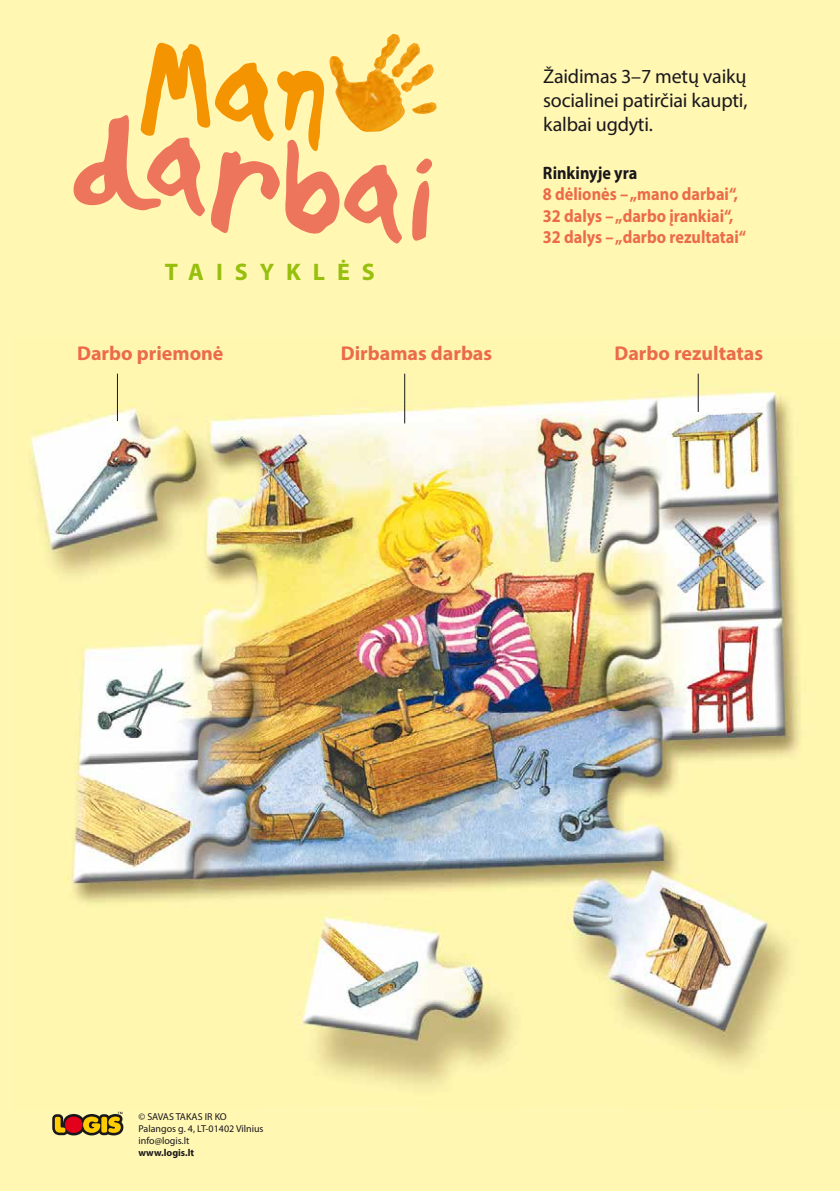
<style>
.page{position:relative;width:840px;height:1191px;background:#fff}
.page>*{position:absolute;margin:0;border:0;box-sizing:border-box;transform-origin:0 0}
.t1{font:700 24px "Myriad Pro";letter-spacing:.5em;color:#97bf0d}
.t2{font:20px/24px "Myriad Pro";letter-spacing:-.01em;color:#1a171c;text-align:justify}
.t3{font:700 20px "Myriad Pro";color:#eb6b4a}
.t4{font:700 18px/21.6px "Myriad Pro";color:#eb6b4a;scale:.9 1}
.t5{font:700 18px "Myriad Pro";color:#1a171c;scale:.9 1}
.t6{font:10px/12px "Myriad Pro";color:#1a171c}
.t7{font:700 10px "Myriad Pro";color:#1a171c}
</style>
<div class="page">
<div style="left:0;top:0;width:839px;height:1191px;background:#fff7b2"></div>
<img style="left:31px;top:373px;width:769px;height:712px">
<hr style="left:117px;top:374px;width:1px;height:47px;background:#1a171c">
<hr style="left:404px;top:374px;width:1px;height:49px;background:#1a171c">
<hr style="left:697px;top:374px;width:1px;height:38px;background:#1a171c">
<svg style="left:52px;top:1111px;width:71px;height:24px"></svg>
<svg style="left:73px;top:42px;width:329px;height:202px"></svg>
<svg style="left:412px;top:158px;width:21px;height:83px"></svg>
<img style="left:326px;top:34px;width:111px;height:99px">
<p class="t2" style="left:543px;top:64px;width:206px">Žaidimas 3–7 metų vaikų socialinei patirčiai kaupti, kalbai ugdyti.</p>
<h1 class="t1" style="left:165px;top:257px;width:211px">TAISYKLĖS</h1>
<p class="t5" style="left:542px;top:161px;width:106px">Rinkinyje yra</p>
<p class="t4" style="left:542px;top:183px;width:227px">8 dėlionės – „mano darbai“,<br>32 dalys – „darbo įrankiai“,<br>32 dalys – „darbo rezultatai“</p>
<p class="t3" style="left:77px;top:340px;width:148px">Darbo priemonė</p>
<p class="t3" style="left:340px;top:340px;width:153px">Dirbamas darbas</p>
<p class="t3" style="left:614px;top:340px;width:150px">Darbo rezultatas</p>
<p class="t6" style="left:138px;top:1110px;width:126px">© SAVAS TAKAS IR KO<br>Palangos g. 4, LT-01402 Vilnius info@logis.lt</p>
<p class="t7" style="left:138px;top:1146px;width:57px">www.logis.lt</p>
</div>
